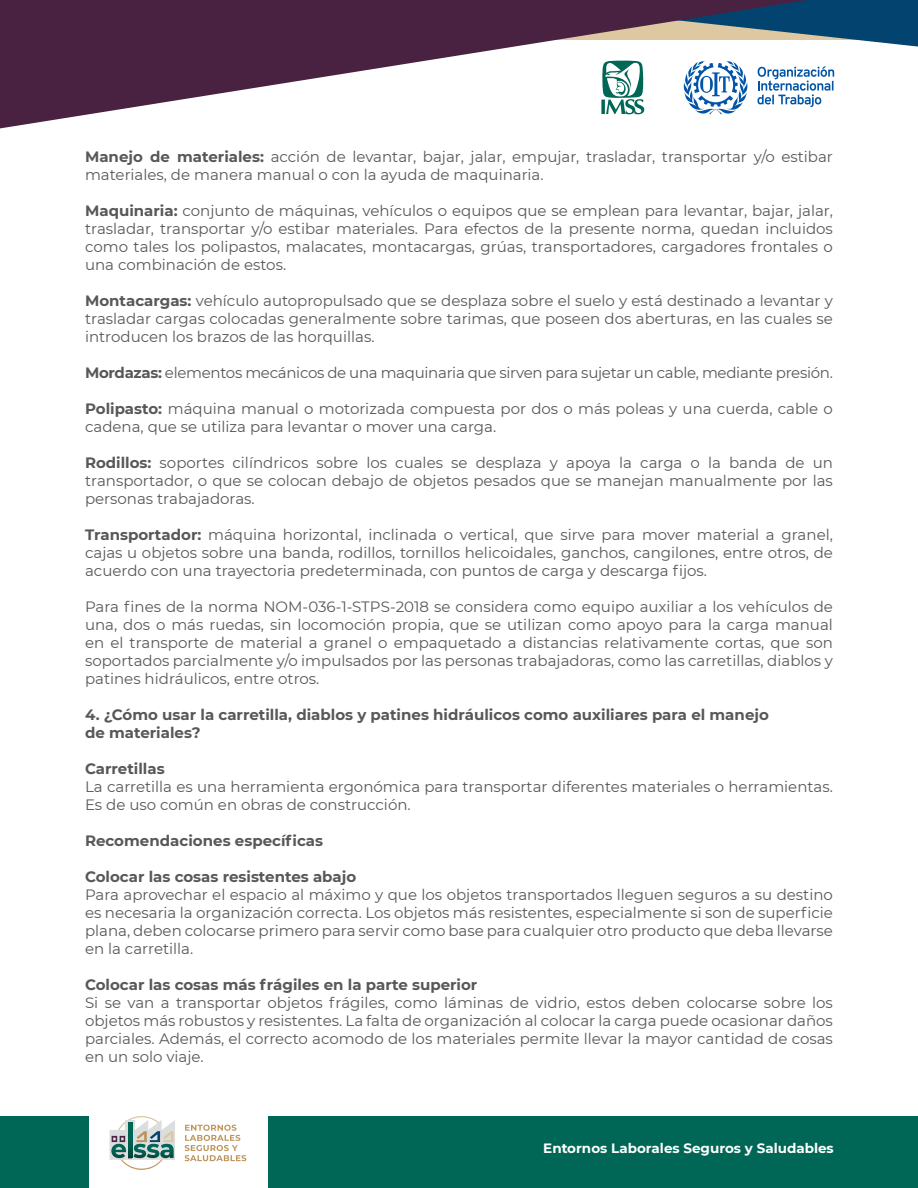
<style>
.page{position:relative;width:918px;height:1188px;background:#fff}
.page>*{position:absolute;margin:0;border:0;box-sizing:border-box;transform-origin:0 0}
.t1{font:15px/18px "Montserrat";color:#57585a;text-align:justify}
.t2{font:700 15px/18px "Montserrat";color:#57585a}
.t3{font:15px "Montserrat";letter-spacing:-.02em;color:#57585a}
.t4{font:700 13.5px "Montserrat";color:#fff}
.s1{font-weight:700}
</style>
<div class="page">
<div style="left:268px;top:1116px;width:650px;height:72px;background:#006756"></div>
<div style="left:0;top:1116px;width:88px;height:72px;background:#006756"></div>
<svg style="left:0;top:0;width:918px;height:129px"></svg>
<svg style="left:185px;top:1125px;width:61px;height:36px"></svg>
<svg style="left:110px;top:1116px;width:65px;height:54px"></svg>
<p class="t1" style="left:85px;top:147px;width:749px"><span class="s1">Manejo de materiales:</span> acción de levantar, bajar, jalar, empujar, trasladar, transportar y/o estibar materiales, de manera manual o con la ayuda de maquinaria.</p>
<p class="t1" style="left:85px;top:201px;width:749px"><span class="s1">Maquinaria:</span> conjunto de máquinas, vehículos o equipos que se emplean para levantar, bajar, jalar, trasladar, transportar y/o estibar materiales. Para efectos de la presente norma, quedan incluidos como tales los polipastos, malacates, montacargas, grúas, transportadores, cargadores frontales o una combinación de estos.</p>
<p class="t1" style="left:85px;top:291px;width:749px"><span class="s1">Montacargas:</span> vehículo autopropulsado que se desplaza sobre el suelo y está destinado a levantar y trasladar cargas colocadas generalmente sobre tarimas, que poseen dos aberturas, en las cuales se introducen los brazos de las horquillas.</p>
<p class="t3" style="left:85px;top:362px;width:749px"><span class="s1">Mordazas:</span> elementos mecánicos de una maquinaria que sirven para sujetar un cable, mediante presión.</p>
<p class="t1" style="left:85px;top:399px;width:749px"><span class="s1">Polipasto:</span> máquina manual o motorizada compuesta por dos o más poleas y una cuerda, cable o cadena, que se utiliza para levantar o mover una carga.</p>
<p class="t1" style="left:85px;top:453px;width:749px"><span class="s1">Rodillos:</span> soportes cilíndricos sobre los cuales se desplaza y apoya la carga o la banda de un transportador, o que se colocan debajo de objetos pesados que se manejan manualmente por las personas trabajadoras.</p>
<p class="t1" style="left:85px;top:525px;width:749px"><span class="s1">Transportador:</span> máquina horizontal, inclinada o vertical, que sirve para mover material a granel, cajas u objetos sobre una banda, rodillos, tornillos helicoidales, ganchos, cangilones, entre otros, de acuerdo con una trayectoria predeterminada, con puntos de carga y descarga fijos.</p>
<p class="t1" style="left:85px;top:597px;width:749px">Para fines de la norma NOM-036-1-STPS-2018 se considera como equipo auxiliar a los vehículos de una, dos o más ruedas, sin locomoción propia, que se utilizan como apoyo para la carga manual en el transporte de material a granel o empaquetado a distancias relativamente cortas, que son soportados parcialmente y/o impulsados por las personas trabajadoras, como las carretillas, diablos y patines hidráulicos, entre otros.</p>
<p class="t2" style="left:85px;top:705px;width:685px">4. ¿Cómo usar la carretilla, diablos y patines hidráulicos como auxiliares para el manejo de materiales?</p>
<p class="t2" style="left:85px;top:759px;width:81px">Carretillas</p>
<p class="t1" style="left:85px;top:777px;width:749px">La carretilla es una herramienta ergonómica para transportar diferentes materiales o herramientas.<br>Es de uso común en obras de construcción.</p>
<p class="t2" style="left:85px;top:831px;width:240px">Recomendaciones específicas</p>
<p class="t2" style="left:85px;top:867px;width:273px">Colocar las cosas resistentes abajo</p>
<p class="t1" style="left:85px;top:885px;width:749px">Para aprovechar el espacio al máximo y que los objetos transportados lleguen seguros a su destino es necesaria la organización correcta. Los objetos más resistentes, especialmente si son de superficie plana, deben colocarse primero para servir como base para cualquier otro producto que deba llevarse en la carretilla.</p>
<p class="t2" style="left:85px;top:975px;width:394px">Colocar las cosas más frágiles en la parte superior</p>
<p class="t1" style="left:85px;top:993px;width:749px">Si se van a transportar objetos frágiles, como láminas de vidrio, estos deben colocarse sobre los objetos más robustos y resistentes. La falta de organización al colocar la carga puede ocasionar daños parciales. Además, el correcto acomodo de los materiales permite llevar la mayor cantidad de cosas en un solo viaje.</p>
<p class="t4" style="left:543px;top:1138px;width:292px">Entornos Laborales Seguros y Saludables</p>
</div>
